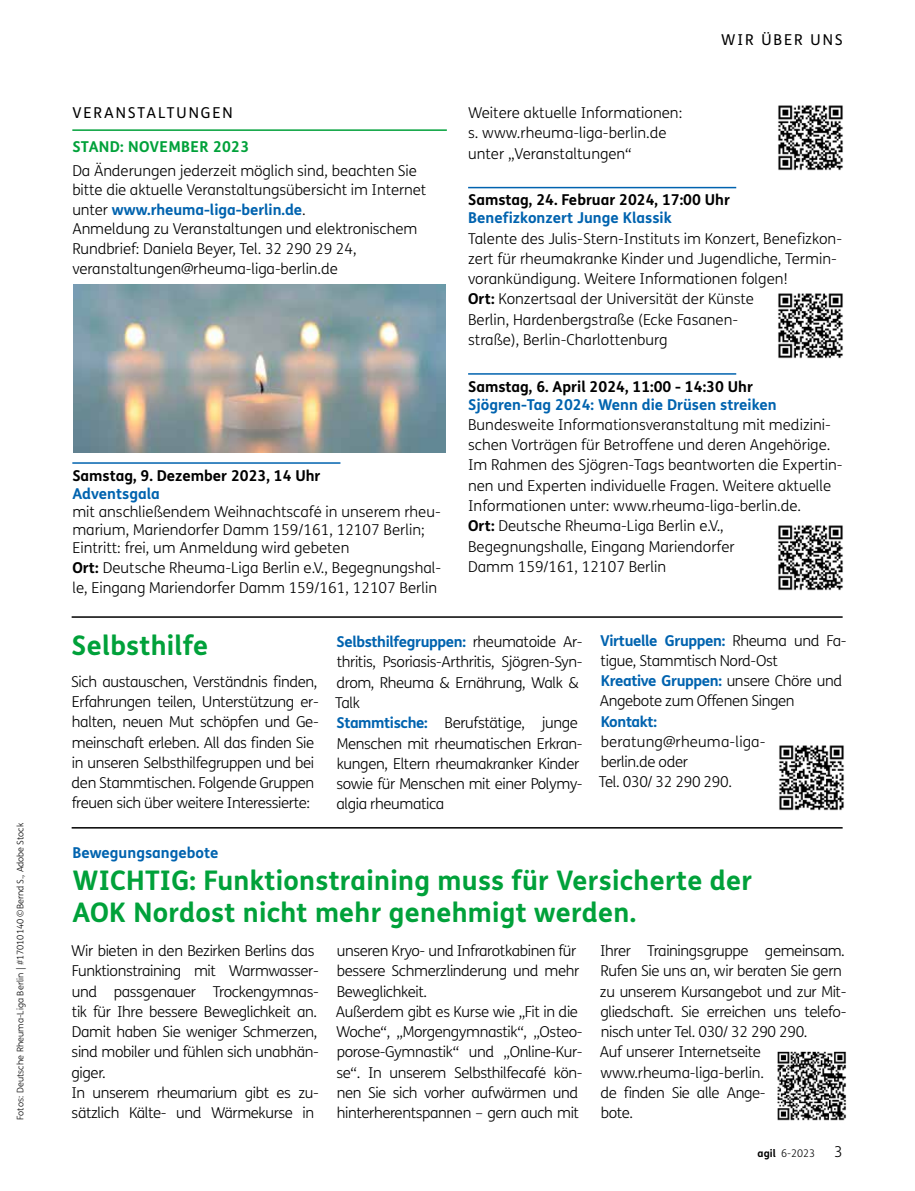
<style>
.page{position:relative;width:915px;height:1191px;background:#fff}
.page>*{position:absolute;margin:0;border:0;box-sizing:border-box;transform-origin:0 0}
.t1{font:700 27px/32.4px "FS Me Pro";letter-spacing:.01em;color:#00a13a}
.t2{font:300 15px/20.2px "FS Me Pro";letter-spacing:-.025em;color:#000}
.t3{font:300 15px/20.2px "FS Me Pro";color:#000}
.t4{font:300 15px/19.6px "FS Me Pro";letter-spacing:-.005em;color:#000}
.t5{font:700 15px "FS Me Pro";color:#000}
.t6{font:700 15px "FS Me Pro";color:#0063af}
.t7{font:15px "FS Me Pro";letter-spacing:.13em;color:#000}
.t8{font:700 15px "FS Me Pro";letter-spacing:.02em;color:#00a13a}
.t9{font:700 15px "FS Me Pro";letter-spacing:-.025em;color:#0063af}
.t10{font:300 10.5px "FS Me Pro";color:#000}
.t11{font:300 9px "FS Me Pro";letter-spacing:.01em;color:#000}
.s1{font-weight:700}
.s2{font-weight:700;color:#0063af}
.s3{font-size:15px}
</style>
<div class="page">
<hr style="left:72px;top:129px;width:374px;height:2px;background:#00a13a">
<hr style="left:72px;top:462px;width:268px;height:2px;background:#0063af">
<hr style="left:468px;top:187px;width:268px;height:1px;background:#0063af">
<hr style="left:468px;top:373px;width:268px;height:2px;background:#0063af">
<img style="left:778px;top:105px;width:65px;height:66px">
<img style="left:778px;top:293px;width:65px;height:66px">
<img style="left:778px;top:525px;width:65px;height:66px">
<img style="left:779px;top:745px;width:65px;height:66px">
<img style="left:777px;top:1051px;width:69px;height:70px">
<hr style="left:72px;top:616px;width:770px;height:2px;background:#000">
<hr style="left:72px;top:827px;width:770px;height:1px;background:#000">
<img style="left:73px;top:284px;width:372px;height:169px">
<p class="t11" style="left:14px;top:1119px;width:298px;rotate:-90deg">Fotos: Deutsche Rheuma-Liga Berlin | #17010140 ©Bernd S., Adobe Stock</p>
<p class="t7" style="left:721px;top:30px;width:123px">WIR ÜBER UNS</p>
<p class="t7" style="left:72px;top:102px;width:162px">VERANSTALTUNGEN</p>
<p class="t3" style="left:468px;top:102px;width:215px">Weitere aktuelle Informationen: s. www.rheuma-liga-berlin.de unter „Veranstaltungen“</p>
<p class="t5" style="left:468px;top:188px;width:263px">Samstag, 24. Februar 2024, 17:00 Uhr</p>
<p class="t6" style="left:468px;top:206px;width:205px">Benefizkonzert Junge Klassik</p>
<p class="t3" style="left:468px;top:228px;width:375px">Talente des Julis-Stern-Instituts im Konzert, Benefizkon&shy;zert für rheumakranke Kinder und Jugendliche, Termin&shy;vorankündigung. Weitere Informationen folgen!<br><span class="s1">Ort:</span> Konzertsaal der Universität der Künste<br>Berlin, Hardenbergstraße (Ecke Fasanen-<br>straße), Berlin-Charlottenburg</p>
<p class="t5" style="left:468px;top:375px;width:286px">Samstag, 6. April 2024, 11:00 - 14:30 Uhr</p>
<p class="t6" style="left:468px;top:393px;width:310px">Sjögren-Tag 2024: Wenn die Drüsen streiken</p>
<p class="t3" style="left:468px;top:414px;width:376px">Bundesweite Informationsveranstaltung mit medizini&shy;schen Vorträgen für Betroffene und deren Angehörige.<br>Im Rahmen des Sjögren-Tags beantworten die Expertin&shy;nen und Experten individuelle Fragen. Weitere aktuelle Informationen unter: www.rheuma-liga-berlin.de.<br><span class="s1">Ort:</span> Deutsche Rheuma-Liga Berlin e.V., Begegnungshalle, Eingang Mariendorfer<br>Damm 159/161, 12107 Berlin</p>
<p class="t8" style="left:72px;top:135px;width:178px">STAND: NOVEMBER 2023</p>
<p class="t4" style="left:72px;top:160px;width:355px">Da Änderungen jederzeit möglich sind, beachten Sie bitte die aktuelle Veranstaltungsübersicht im Internet unter <span class="s2">www.rheuma-liga-berlin.de</span>.<br>Anmeldung zu Veranstaltungen und elektronischem Rundbrief: Daniela Beyer, Tel. 32 290 29 24, veranstaltungen@rheuma-liga-berlin.de</p>
<p class="t5" style="left:72px;top:464px;width:249px">Samstag, 9. Dezember 2023, 14 Uhr</p>
<p class="t6" style="left:72px;top:482px;width:89px">Adventsgala</p>
<p class="t3" style="left:72px;top:502px;width:370px;line-height:18px">mit anschließendem Weihnachtscafé in unserem rheu&shy;marium, Mariendorfer Damm 159/161, 12107 Berlin;<br>Eintritt: frei, um Anmeldung wird gebeten</p>
<p class="t3" style="left:72px;top:557px;width:370px"><span class="s1">Ort:</span> Deutsche Rheuma-Liga Berlin e.V., Begegnungshal&shy;le, Eingang Mariendorfer Damm 159/161, 12107 Berlin</p>
<h1 class="t1" style="left:72px;top:628px;width:138px">Selbsthilfe</h1>
<p class="t2" style="left:335px;top:631px;width:249px"><span class="s2">Selbsthilfegruppen:</span> rheumatoide Ar&shy;thritis, Psoriasis-Arthritis, Sjögren-Syn&shy;drom, Rheuma &amp; Ernährung, Walk &amp;<br>Talk<br><span class="s2">Stammtische:</span> Berufstätige, junge<br>Menschen mit rheumatischen Erkran&shy;kungen, Eltern rheumakranker Kinder sowie für Menschen mit einer Polymy&shy;algia rheumatica</p>
<p class="t2" style="left:71px;top:671px;width:249px">Sich austauschen, Verständnis finden, Erfahrungen teilen, Unterstützung er&shy;halten, neuen Mut schöpfen und Ge&shy;meinschaft erleben. All das finden Sie in unseren Selbsthilfegruppen und bei den Stammtischen. Folgende Gruppen freuen sich über weitere Interessierte:</p>
<p class="t6" style="left:72px;top:840px;width:147px">Bewegungsangebote</p>
<p class="t2" style="left:599px;top:630px;width:248px"><span class="s2">Virtuelle Gruppen:</span> Rheuma und Fa&shy;tigue, Stammtisch Nord-Ost<br><span class="s2">Kreative Gruppen:</span> unsere Chöre und<br>Angebote zum Offenen Singen</p>
<p class="t9" style="left:600px;top:710px;width:58px">Kontakt:</p>
<p class="t2" style="left:598px;top:731px;width:168px">beratung@rheuma-liga&shy;berlin.de oder<br>Tel. 030/ 32 290 290.</p>
<h1 class="t1" style="left:72px;top:863px;width:681px">WICHTIG: Funktionstraining muss für Versicherte der<br>AOK Nordost nicht mehr genehmigt werden.</h1>
<p class="t2" style="left:71px;top:940px;width:249px">Wir bieten in den Bezirken Berlins das<br>Funktionstraining mit Warmwasser&shy;und passgenauer Trockengymnas&shy;tik für Ihre bessere Beweglichkeit an.<br>Damit haben Sie weniger Schmerzen, sind mobiler und fühlen sich unabhän&shy;giger.<br>In unserem rheumarium gibt es zu&shy;sätzlich Kälte- und Wärmekurse in</p>
<p class="t2" style="left:336px;top:940px;width:248px">unseren Kryo- und Infrarotkabinen für bessere Schmerzlinderung und mehr Beweglichkeit.<br>Außerdem gibt es Kurse wie „Fit in die Woche“, „Morgengymnastik“, „Osteo&shy;porose-Gymnastik“ und „Online-Kur&shy;se“. In unserem Selbsthilfecafé kön&shy;nen Sie sich vorher aufwärmen und hinterherentspannen – gern auch mit</p>
<p class="t2" style="left:599px;top:940px;width:248px">Ihrer Trainingsgruppe gemeinsam.<br>Rufen Sie uns an, wir beraten Sie gern zu unserem Kursangebot und zur Mit&shy;gliedschaft. Sie erreichen uns telefo&shy;nisch unter Tel. 030/ 32 290 290.<br>Auf unserer Internetseite www.rheuma-liga-berlin.<br>de finden Sie alle Ange-<br>bote.</p>
<p class="t10" style="left:757px;top:1146px;width:86px"><span class="s1">agil</span> 6-2023 <span class="s3">3</span></p>
</div>
